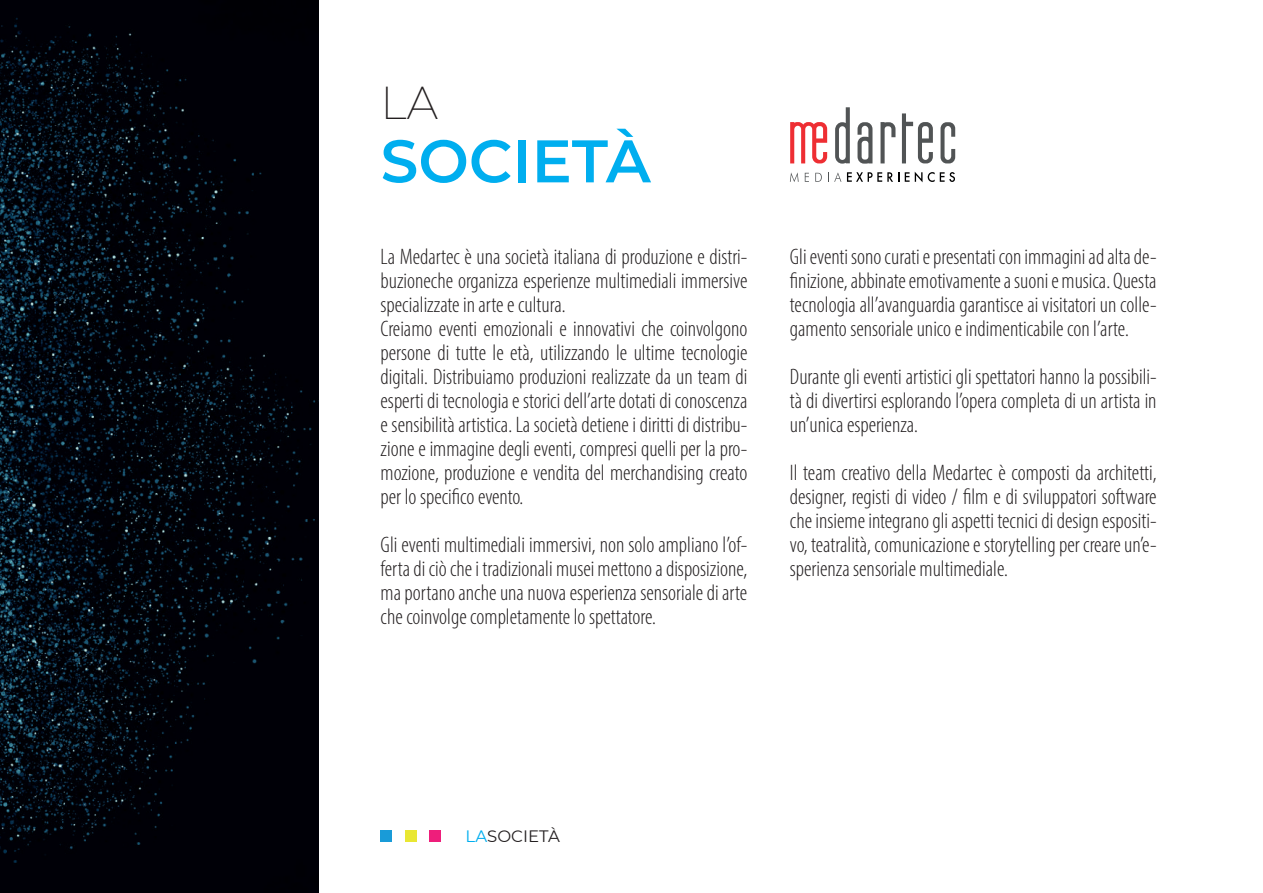
<style>
.page{position:relative;width:1263px;height:893px;background:#fff}
.page>*{position:absolute;margin:0;border:0;box-sizing:border-box;transform-origin:0 0}
.t1{font:600 60px "Montserrat";color:#00aeef}
.t2{font:200 45px "Montserrat";color:#231f20}
.t3{font:22.5px/24px "Myriad Variable Concept";color:#231f20;text-align:justify}
.t4{font:16.5px "Montserrat";color:#231f20}
.s1{color:#00aeef}
</style>
<div class="page">
<div style="left:429px;top:830px;width:12px;height:12px;background:#ee1e7b"></div>
<div style="left:405px;top:830px;width:11px;height:12px;background:#e9e733"></div>
<div style="left:381px;top:830px;width:11px;height:12px;background:#199bd8"></div>
<svg style="left:790px;top:172px;width:9px;height:10px"></svg>
<svg style="left:805px;top:173px;width:4px;height:9px"></svg>
<svg style="left:815px;top:173px;width:7px;height:9px"></svg>
<svg style="left:828px;top:172px;width:13px;height:10px"></svg>
<svg style="left:847px;top:172px;width:52px;height:10px"></svg>
<svg style="left:905px;top:172px;width:4px;height:10px"></svg>
<svg style="left:915px;top:172px;width:7px;height:10px"></svg>
<svg style="left:928px;top:172px;width:27px;height:10px"></svg>
<svg style="left:880px;top:122px;width:15px;height:41px"></svg>
<svg style="left:902px;top:113px;width:31px;height:50px"></svg>
<svg style="left:857px;top:122px;width:15px;height:42px"></svg>
<svg style="left:940px;top:122px;width:15px;height:41px"></svg>
<svg style="left:790px;top:122px;width:37px;height:41px"></svg>
<svg style="left:835px;top:107px;width:15px;height:57px"></svg>
<img style="left:0;top:0;width:319px;height:893px">
<h2 class="t2" style="left:381px;top:73px;width:59px">LA</h2>
<h1 class="t1" style="left:381px;top:119px;width:272px">SOCIETÀ</h1>
<p class="t3" style="left:381px;top:244px;width:368px;text-align:left">La Medartec è una società italiana di produzione e distri&shy;buzioneche organizza esperienze multimediali immersive specializzate in arte e cultura.<br>Creiamo eventi emozionali e innovativi che coinvolgono persone di tutte le età, utilizzando le ultime tecnologie digitali. Distribuiamo produzioni realizzate da un team di esperti di tecnologia e storici dell’arte dotati di conoscenza e sensibilità artistica. La società detiene i diritti di distribu&shy;zione e immagine degli eventi, compresi quelli per la pro&shy;mozione, produzione e vendita del merchandising creato per lo specifico evento.</p>
<p class="t3" style="left:381px;top:532px;width:368px">Gli eventi multimediali immersivi, non solo ampliano l’of&shy;ferta di ciò che i tradizionali musei mettono a disposizione, ma portano anche una nuova esperienza sensoriale di arte che coinvolge completamente lo spettatore.</p>
<p class="t3" style="left:790px;top:244px;width:368px">Gli eventi sono curati e presentati con immagini ad alta de&shy;finizione, abbinate emotivamente a suoni e musica. Questa tecnologia all’avanguardia garantisce ai visitatori un colle&shy;gamento sensoriale unico e indimenticabile con l’arte.</p>
<p class="t3" style="left:790px;top:364px;width:368px">Durante gli eventi artistici gli spettatori hanno la possibili&shy;tà di divertirsi esplorando l’opera completa di un artista in un’unica esperienza.</p>
<p class="t3" style="left:790px;top:460px;width:368px">Il team creativo della Medartec è composti da architetti, designer, registi di video / film e di sviluppatori software che insieme integrano gli aspetti tecnici di design espositi&shy;vo, teatralità, comunicazione e storytelling per creare un’e&shy;sperienza sensoriale multimediale.</p>
<p class="t4" style="left:466px;top:825px;width:96px"><span class="s1">LA</span>SOCIETÀ</p>
</div>
